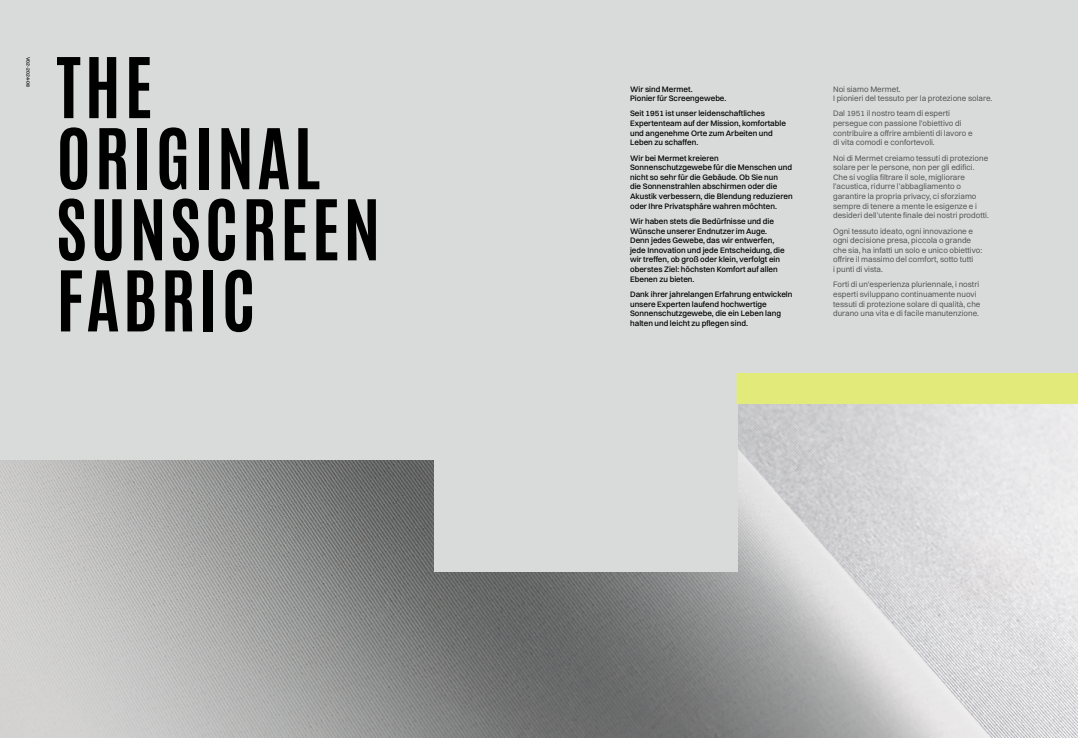
<style>
.page{position:relative;width:1078px;height:738px;background:#fff}
.page>*{position:absolute;margin:0;border:0;box-sizing:border-box;transform-origin:0 0}
.t1{font:71px/71px "Antonio";letter-spacing:.055em;color:#000}
.t2{font:8px/9.6px "Switzer";color:#565655}
.t3{font:500 8px/9.6px "Switzer";color:#000}
.t4{font:500 5px "Switzer";color:#000}
</style>
<div class="page">
<img style="left:0;top:403px;width:1077px;height:334px">
<div style="left:0;top:0;width:482px;height:459px;background:#d9dada"></div>
<div style="left:434px;top:0;width:113px;height:571px;background:#d9dada"></div>
<div style="left:530px;top:0;width:207px;height:571px;background:#d9dada"></div>
<div style="left:722px;top:0;width:355px;height:382px;background:#d9dada"></div>
<div style="left:737px;top:372px;width:340px;height:31px;background:#e2eb7a"></div>
<p class="t4" style="left:31px;top:57px;width:32px;rotate:90deg">V02-2024-08</p>
<h1 class="t1" style="left:56px;top:53px;width:325px">THE<br>ORIGINAL<br>SUNSCREEN<br>FABRIC</h1>
<p class="t3" style="left:630px;top:84px;width:98px">Wir sind Mermet.<br>Pionier für Screengewebe.</p>
<p class="t3" style="left:630px;top:109px;width:157px">Seit 1951 ist unser leidenschaftliches Expertenteam auf der Mission, komfortable und angenehme Orte zum Arbeiten und Leben zu schaffen.</p>
<p class="t3" style="left:630px;top:153px;width:164px">Wir bei Mermet kreieren Sonnenschutzgewebe für die Menschen und nicht so sehr für die Gebäude. Ob Sie nun<br>die Sonnenstrahlen abschirmen oder die Akustik verbessern, die Blendung reduzieren oder Ihre Privatsphäre wahren möchten.</p>
<p class="t3" style="left:630px;top:216px;width:156px">Wir haben stets die Bedürfnisse und die Wünsche unserer Endnutzer im Auge.<br>Denn jedes Gewebe, das wir entwerfen, jede Innovation und jede Entscheidung, die wir treffen, ob groß oder klein, verfolgt ein oberstes Ziel: höchsten Komfort auf allen Ebenen zu bieten.</p>
<p class="t3" style="left:630px;top:289px;width:164px">Dank ihrer jahrelangen Erfahrung entwickeln unsere Experten laufend hochwertige Sonnenschutzgewebe, die ein Leben lang halten und leicht zu pflegen sind.</p>
<p class="t2" style="left:832px;top:84px;width:161px">Noi siamo Mermet.<br>I pionieri del tessuto per la protezione solare.</p>
<p class="t2" style="left:832px;top:109px;width:141px">Dal 1951 il nostro team di esperti persegue con passione l’obiettivo di contribuire a offrire ambienti di lavoro e di vita comodi e confortevoli.</p>
<p class="t2" style="left:832px;top:153px;width:157px">Noi di Mermet creiamo tessuti di protezione solare per le persone, non per gli edifici.<br>Che si voglia filtrare il sole, migliorare l’acustica, ridurre l’abbagliamento o garantire la propria privacy, ci sforziamo sempre di tenere a mente le esigenze e i desideri dell’utente finale dei nostri prodotti.</p>
<p class="t2" style="left:832px;top:226px;width:151px">Ogni tessuto ideato, ogni innovazione e ogni decisione presa, piccola o grande che sia, ha infatti un solo e unico obiettivo: offrire il massimo del comfort, sotto tutti<br>i punti di vista.</p>
<p class="t2" style="left:832px;top:279px;width:149px">Forti di un’esperienza pluriennale, i nostri esperti sviluppano continuamente nuovi tessuti di protezione solare di qualità, che durano una vita e di facile manutenzione.</p>
</div>
